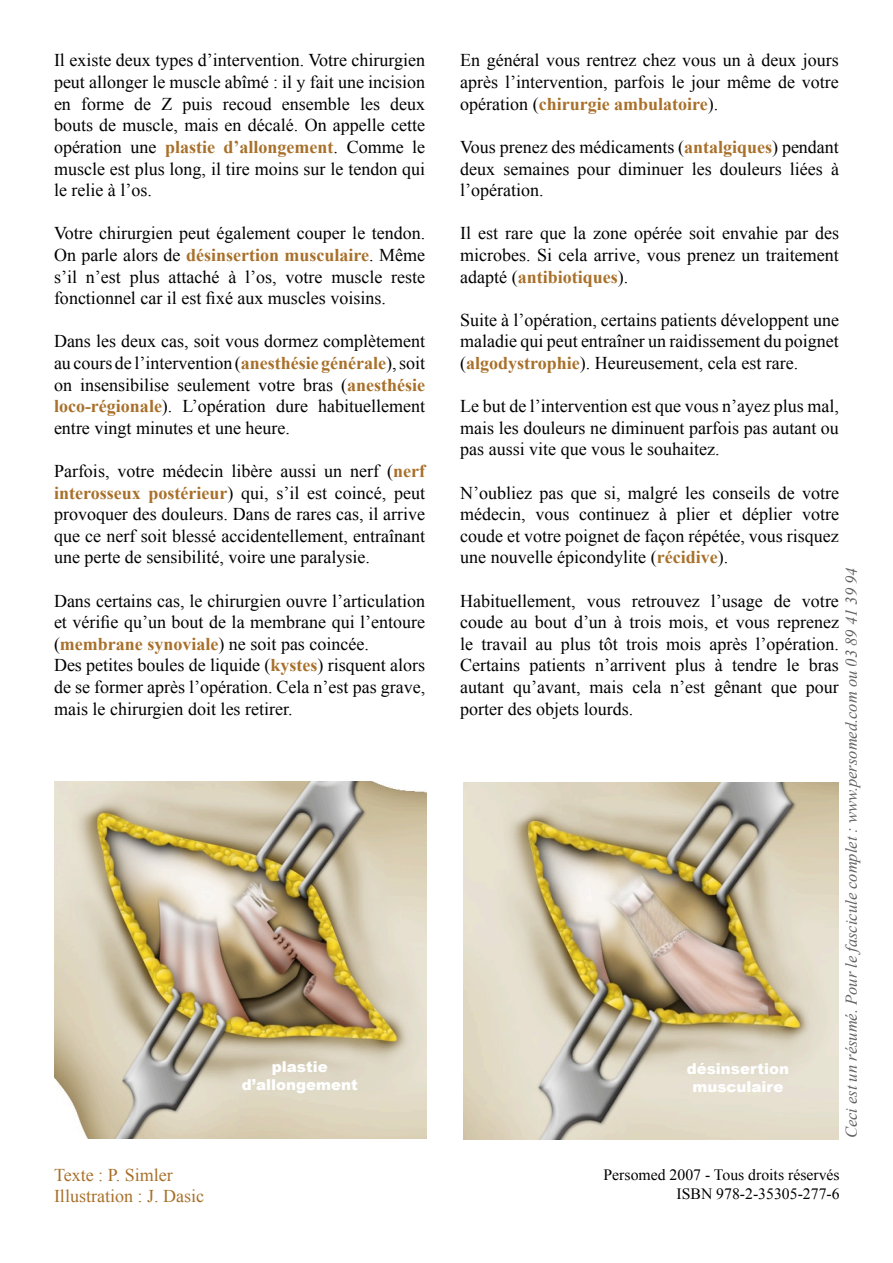
<style>
.page{position:relative;width:893px;height:1263px;background:#fff}
.page>*{position:absolute;margin:0;border:0;box-sizing:border-box;transform-origin:0 0}
.t1{font:18px/21.6px "Times New Roman";color:#000;text-align:justify}
.t2{font:18px "Times New Roman";color:#a8702a}
.t3{font:italic 16.5px "Times New Roman";color:#636363}
.t4{font:15.75px "Times New Roman";color:#000}
.t5{font:900 15px "Arial";color:#fff}
.s1{font-weight:700;color:#a8702a}
</style>
<div class="page">
<img style="left:464px;top:782px;width:375px;height:358px">
<img style="left:54px;top:781px;width:373px;height:357px">
<p class="t1" style="left:54px;top:49px;width:373px">Il existe deux types d’intervention. Votre chirurgien peut allonger le muscle abîmé : il y fait une incision en forme de Z puis recoud ensemble les deux bouts de muscle, mais en décalé. On appelle cette opération une <span class="s1">plastie d’allongement</span>. Comme le muscle est plus long, il tire moins sur le tendon qui le relie à l’os.</p>
<p class="t1" style="left:54px;top:222px;width:373px">Votre chirurgien peut également couper le tendon.<br>On parle alors de <span class="s1">désinsertion musculaire</span>. Même s’il n’est plus attaché à l’os, votre muscle reste fonctionnel car il est fixé aux muscles voisins.</p>
<p class="t1" style="left:54px;top:330px;width:373px">Dans les deux cas, soit vous dormez complètement au cours de l’intervention (<span class="s1">anesthésie générale</span>), soit on insensibilise seulement votre bras (<span class="s1">anesthésie loco-régionale</span>). L’opération dure habituellement entre vingt minutes et une heure.</p>
<p class="t1" style="left:54px;top:460px;width:373px">Parfois, votre médecin libère aussi un nerf (<span class="s1">nerf interosseux postérieur</span>) qui, s’il est coincé, peut provoquer des douleurs. Dans de rares cas, il arrive que ce nerf soit blessé accidentellement, entraînant une perte de sensibilité, voire une paralysie.</p>
<p class="t1" style="left:54px;top:589px;width:373px">Dans certains cas, le chirurgien ouvre l’articulation et vérifie qu’un bout de la membrane qui l’entoure (<span class="s1">membrane synoviale</span>) ne soit pas coincée.</p>
<p class="t1" style="left:54px;top:654px;width:373px">Des petites boules de liquide (<span class="s1">kystes</span>) risquent alors de se former après l’opération. Cela n’est pas grave, mais le chirurgien doit les retirer.</p>
<p class="t5" style="left:272px;top:1058px;width:57px">plastie</p>
<p class="t5" style="left:242px;top:1076px;width:117px">d’allongement</p>
<p class="t1" style="left:460px;top:49px;width:380px">En général vous rentrez chez vous un à deux jours après l’intervention, parfois le jour même de votre opération (<span class="s1">chirurgie ambulatoire</span>).</p>
<p class="t1" style="left:460px;top:136px;width:380px">Vous prenez des médicaments (<span class="s1">antalgiques</span>) pendant deux semaines pour diminuer les douleurs liées à l’opération.</p>
<p class="t1" style="left:460px;top:222px;width:380px">Il est rare que la zone opérée soit envahie par des microbes. Si cela arrive, vous prenez un traitement adapté (<span class="s1">antibiotiques</span>).</p>
<p class="t1" style="left:460px;top:309px;width:380px">Suite à l’opération, certains patients développent une maladie qui peut entraîner un raidissement du poignet (<span class="s1">algodystrophie</span>). Heureusement, cela est rare.</p>
<p class="t1" style="left:460px;top:395px;width:380px">Le but de l’intervention est que vous n’ayez plus mal, mais les douleurs ne diminuent parfois pas autant ou pas aussi vite que vous le souhaitez.</p>
<p class="t1" style="left:460px;top:481px;width:380px">N’oubliez pas que si, malgré les conseils de votre médecin, vous continuez à plier et déplier votre coude et votre poignet de façon répétée, vous risquez une nouvelle épicondylite (<span class="s1">récidive</span>).</p>
<p class="t1" style="left:460px;top:589px;width:380px">Habituellement, vous retrouvez l’usage de votre coude au bout d’un à trois mois, et vous reprenez le travail au plus tôt trois mois après l’opération.<br>Certains patients n’arrivent plus à tendre le bras autant qu’avant, mais cela n’est gênant que pour porter des objets lourds.</p>
<p class="t3" style="left:842px;top:1138px;width:572px;rotate:-90deg">Ceci est un résumé. Pour le fascicule complet : www.persomed.com ou 03 89 41 39 94</p>
<p class="t5" style="left:687px;top:1060px;width:104px">désinsertion</p>
<p class="t5" style="left:692px;top:1078px;width:93px">musculaire</p>
<p class="t2" style="left:54px;top:1164px;width:120px">Texte : P. Simler</p>
<p class="t2" style="left:54px;top:1186px;width:151px">Illustration : J. Dasic</p>
<p class="t4" style="left:603px;top:1165px;width:238px">Persomed 2007 - Tous droits réservés</p>
<p class="t4" style="left:676px;top:1184px;width:165px">ISBN 978-2-35305-277-6</p>
</div>
